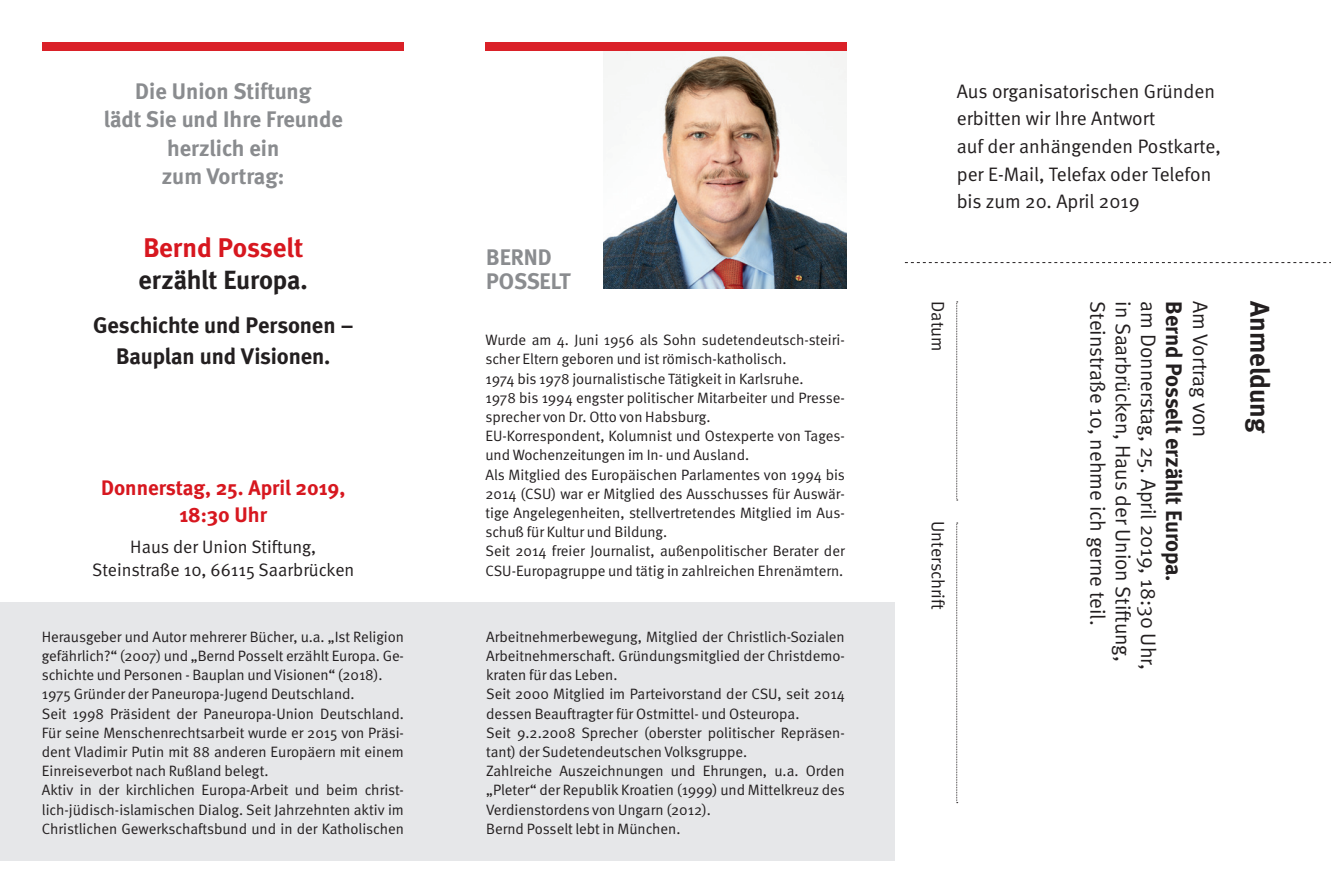
<style>
.page{position:relative;width:1331px;height:893px;background:#fff}
.page>*{position:absolute;margin:0;border:0;box-sizing:border-box;transform-origin:0 0}
.t1{font:700 27px "Meta";color:#d7171f}
.t2{font:700 27px "Meta";color:#231f20}
.t3{font:700 26.25px "Meta";letter-spacing:-.005em;color:#231f20}
.t4{font:700 22.5px "Meta";color:#8a8c8f}
.t5{font:700 22.5px "Meta";letter-spacing:-.01em;color:#231f20}
.t6{font:21px "Meta Normal";color:#231f20}
.t7{font:700 21px "Meta";color:#d7171f}
.t8{font:19.5px "Meta Normal";color:#231f20}
.t9{font:18px "Meta Normal";color:#231f20}
.t10{font:15px/19.2px "Meta Normal";color:#231f20}
.s1{font-size:22.5px}
</style>
<div class="page">
<img style="left:604px;top:51px;width:243px;height:237px">
<svg style="left:956px;top:302px;width:2px;height:199px"></svg>
<svg style="left:956px;top:523px;width:2px;height:280px"></svg>
<svg style="left:905px;top:262px;width:426px;height:1px"></svg>
<div style="left:485px;top:43px;width:362px;height:8px;background:#da2128"></div>
<div style="left:43px;top:43px;width:361px;height:8px;background:#da2128"></div>
<div style="left:0;top:602px;width:894px;height:258px;background:#e6e7e9"></div>
<p class="t4" style="left:135px;top:77px;width:177px">Die Union Stiftung</p>
<p class="t4" style="left:104px;top:106px;width:241px">lädt Sie und Ihre Freunde</p>
<p class="t4" style="left:167px;top:134px;width:114px">herzlich ein</p>
<p class="t4" style="left:162px;top:163px;width:124px">zum Vortrag:</p>
<p class="t1" style="left:143px;top:232px;width:161px">Bernd Posselt</p>
<p class="t3" style="left:139px;top:264px;width:171px">erzählt Europa.</p>
<p class="t5" style="left:93px;top:312px;width:262px">Geschichte und Personen –</p>
<p class="t5" style="left:116px;top:343px;width:216px">Bauplan und Visionen.</p>
<p class="t7" style="left:101px;top:475px;width:246px">Donnerstag, 25. April 2019,</p>
<p class="t7" style="left:179px;top:502px;width:89px">18:30 Uhr</p>
<p class="t9" style="left:130px;top:536px;width:187px">Haus der Union Stiftung,</p>
<p class="t9" style="left:92px;top:558px;width:264px">Steinstraße 10, 66115 Saarbrücken</p>
<p class="t10" style="left:42px;top:627px;width:364px;text-align:justify">Herausgeber und Autor mehrerer Bücher, u.a. „Ist Religion gefährlich?“ (2007) und „Bernd Posselt erzählt Europa. Ge&shy;schichte und Personen - Bauplan und Visionen“ (2018).</p>
<p class="t10" style="left:42px;top:684px;width:314px">1975 Gründer der Paneuropa-Jugend Deutschland.</p>
<p class="t10" style="left:42px;top:704px;width:364px;text-align:justify">Seit 1998 Präsident der Paneuropa-Union Deutschland.<br>Für seine Menschenrechtsarbeit wurde er 2015 von Präsi&shy;dent Vladimir Putin mit 88 anderen Europäern mit einem Einreiseverbot nach Rußland belegt.</p>
<p class="t10" style="left:42px;top:780px;width:364px;text-align:justify">Aktiv in der kirchlichen Europa-Arbeit und beim christ&shy;lich-jüdisch-islamischen Dialog. Seit Jahrzehnten aktiv im Christlichen Gewerkschaftsbund und in der Katholischen</p>
<p class="t4" style="left:486px;top:244px;width:67px">BERND</p>
<p class="t4" style="left:486px;top:268px;width:86px">POSSELT</p>
<p class="t10" style="left:485px;top:330px;width:361px">Wurde am 4. Juni 1956 als Sohn sudetendeutsch-steiri&shy;scher Eltern geboren und ist römisch-katholisch.</p>
<p class="t10" style="left:485px;top:369px;width:320px">1974 bis 1978 journalistische Tätigkeit in Karlsruhe.</p>
<p class="t10" style="left:485px;top:388px;width:361px">1978 bis 1994 engster politischer Mitarbeiter und Presse&shy;sprecher von Dr. Otto von Habsburg.</p>
<p class="t10" style="left:485px;top:426px;width:361px">EU-Korrespondent, Kolumnist und Ostexperte von Tages&shy;und Wochenzeitungen im In- und Ausland.</p>
<p class="t10" style="left:485px;top:465px;width:361px;text-align:justify">Als Mitglied des Europäischen Parlamentes von 1994 bis 2014 (CSU) war er Mitglied des Ausschusses für Auswär&shy;tige Angelegenheiten, stellvertretendes Mitglied im Aus&shy;schuß für Kultur und Bildung.</p>
<p class="t10" style="left:485px;top:541px;width:361px">Seit 2014 freier Journalist, außenpolitischer Berater der<br>CSU-Europagruppe und tätig in zahlreichen Ehrenämtern.</p>
<p class="t10" style="left:486px;top:627px;width:360px;text-align:justify">Arbeitnehmerbewegung, Mitglied der Christlich-Sozialen Arbeitnehmerschaft. Gründungsmitglied der Christdemo&shy;kraten für das Leben.</p>
<p class="t10" style="left:486px;top:684px;width:360px">Seit 2000 Mitglied im Parteivorstand der CSU, seit 2014 dessen Beauftragter für Ostmittel- und Osteuropa.</p>
<p class="t10" style="left:486px;top:723px;width:360px">Seit 9.2.2008 Sprecher (oberster politischer Repräsen&shy;tant) der Sudetendeutschen Volksgruppe.</p>
<p class="t10" style="left:486px;top:761px;width:360px;text-align:justify">Zahlreiche Auszeichnungen und Ehrungen, u.a. Orden „Pleter“ der Republik Kroatien (1999) und Mittelkreuz des Verdienstordens von Ungarn (2012).</p>
<p class="t10" style="left:486px;top:819px;width:196px">Bernd Posselt lebt in München.</p>
<p class="t8" style="left:957px;top:79px;width:260px">Aus organisatorischen Gründen</p>
<p class="t8" style="left:957px;top:107px;width:200px">erbitten wir Ihre Antwort</p>
<p class="t8" style="left:957px;top:135px;width:266px">auf der anhängenden Postkarte,</p>
<p class="t8" style="left:957px;top:162px;width:256px">per E-Mail, Telefax oder Telefon</p>
<p class="t8" style="left:957px;top:190px;width:184px">bis zum 20. April 2019</p>
<p class="t9" style="left:949px;top:301px;width:52px;rotate:90deg">Datum</p>
<p class="t9" style="left:949px;top:521px;width:90px;rotate:90deg">Unterschrift</p>
<p class="t6" style="left:1213px;top:301px;width:138px;rotate:90deg">Am Vortrag <span class="s1">von</span></p>
<p class="t2" style="left:1276px;top:301px;width:134px;rotate:90deg">Anmeldung</p>
<p class="t6" style="left:1110px;top:301px;width:326px;rotate:90deg">Steinstraße 10, nehme ich gerne teil.</p>
<p class="t6" style="left:1136px;top:301px;width:362px;rotate:90deg">in Saarbrücken, Haus der Union Stiftung,</p>
<p class="t6" style="left:1161px;top:301px;width:371px;rotate:90deg">am Donnerstag, 25. April 2019, 18:30 Uhr,</p>
<p class="t5" style="left:1187px;top:301px;width:282px;rotate:90deg">Bernd Posselt erzählt Europa.</p>
</div>
